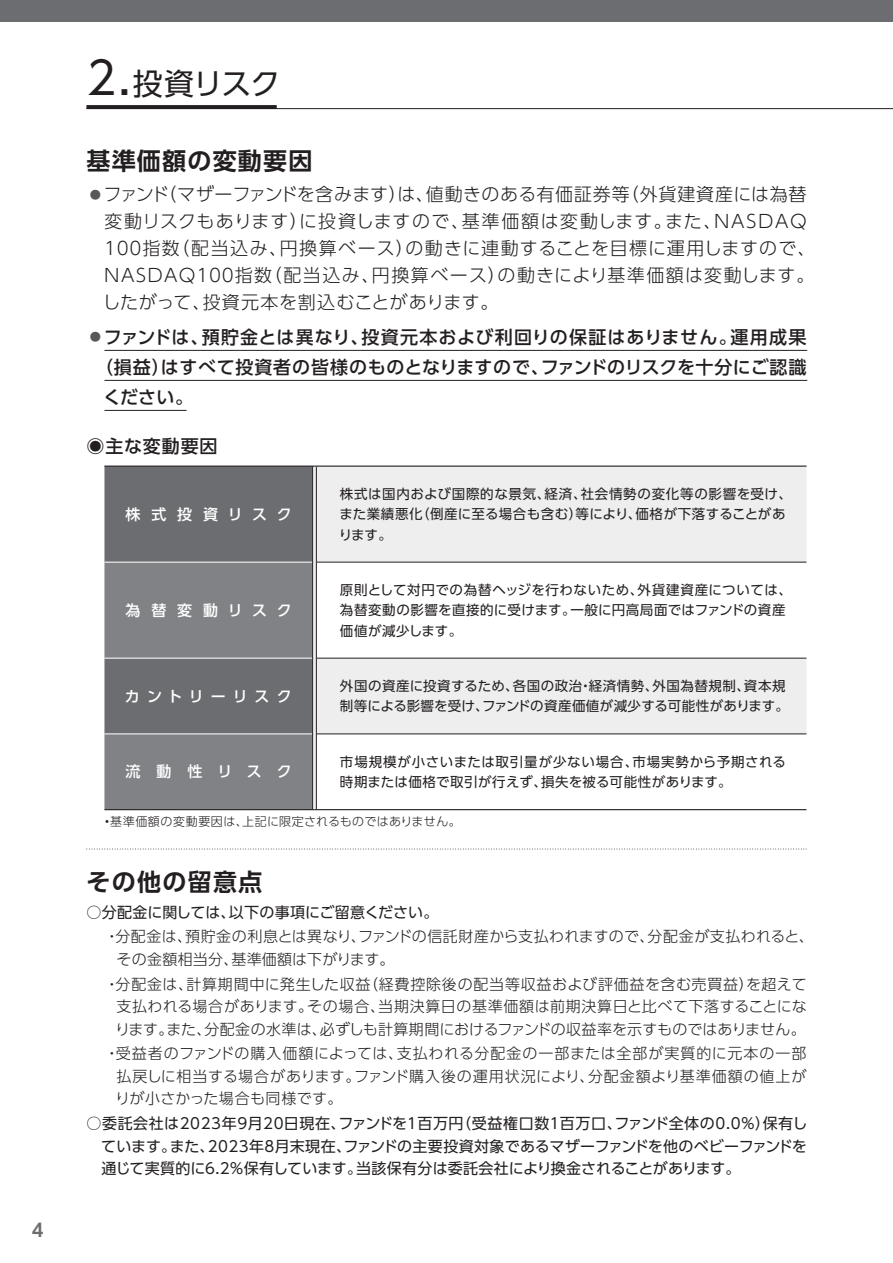
<style>
.page{position:relative;width:893px;height:1263px;background:#fff}
.page>*{position:absolute;margin:0;border:0;box-sizing:border-box;transform-origin:0 0}
.t1{font:30px "UD Shin Go Pro";letter-spacing:-.035em;color:#231f20}
.t2{font:700 24px "UD Shin Go Pro De";letter-spacing:.05em;color:#231f20}
.t3{font:300 18px/27px "UD Shin Go Pro";letter-spacing:.045em;color:#231f20}
.t4{font:500 18px "UD Shin Go Pro";letter-spacing:.04em;color:#231f20}
.t5{font:500 18px "UD Shin Go Pro";letter-spacing:.06em;color:#231f20}
.t6{font:700 18px "UD Shin Go Pro De";color:#6c6d70}
.t7{font:300 15px/22.5px "UD Shin Go Pro";letter-spacing:.02em;color:#231f20;text-align:justify}
.t8{font:15px/22.5px "UD Shin Go Pro";letter-spacing:-.005em;color:#231f20;text-align:justify}
.t9{font:500 15px "UD Shin Go Pro";letter-spacing:.69em;color:#fff}
.t10{font:500 15px "UD Shin Go Pro";letter-spacing:.465em;color:#fff}
.t11{font:500 15px "UD Shin Go Pro";letter-spacing:.655em;color:#fff}
.t12{font:13.5px/20.2px "UD Shin Go Pro";letter-spacing:.04em;color:#231f20}
.t13{font:300 12px "UD Shin Go Pro";letter-spacing:.03em;color:#231f20}
.s1{font-size:45px}
.s2{font-size:11.25px;color:#57585a}
.s3{font-weight:300;font-size:11.25px;color:#57585a}
.s4{font-weight:500}
</style>
<div class="page">
<div style="left:0;top:0;width:893px;height:21px;background:#6c6d70"></div>
<hr style="left:104px;top:350px;width:703px;height:1px;background:#231f20">
<hr style="left:104px;top:380px;width:703px;height:1px;background:#231f20">
<hr style="left:104px;top:410px;width:82px;height:1px;background:#231f20">
<div style="left:104px;top:467px;width:208px;height:95px;background:#6c6d70"></div>
<svg style="left:317px;top:467px;width:489px;height:266px;fill:#eeeeef"></svg>
<svg style="left:104px;top:563px;width:208px;height:246px;background:#7b7d80"></svg>
<svg style="left:313px;top:467px;width:3px;height:95px"></svg>
<svg style="left:313px;top:562px;width:3px;height:96px"></svg>
<svg style="left:313px;top:658px;width:3px;height:76px"></svg>
<svg style="left:313px;top:734px;width:3px;height:75px"></svg>
<hr style="left:317px;top:562px;width:489px;height:1px;background:#231f20">
<hr style="left:317px;top:658px;width:489px;height:1px;background:#231f20">
<hr style="left:317px;top:733px;width:489px;height:1px;background:#231f20">
<hr style="left:104px;top:658px;width:208px;height:1px;background:#fff">
<hr style="left:104px;top:733px;width:208px;height:1px;background:#fff">
<hr style="left:104px;top:466px;width:210px;height:1px;background:#231f20">
<hr style="left:314px;top:466px;width:492px;height:1px;background:#231f20">
<hr style="left:104px;top:809px;width:210px;height:1px;background:#231f20">
<hr style="left:314px;top:809px;width:492px;height:1px;background:#231f20">
<hr style="left:312px;top:467px;width:1px;height:95px;background:#231f20">
<hr style="left:316px;top:467px;width:1px;height:95px;background:#231f20">
<hr style="left:312px;top:562px;width:1px;height:96px;background:#231f20">
<hr style="left:316px;top:562px;width:1px;height:96px;background:#231f20">
<hr style="left:312px;top:658px;width:1px;height:76px;background:#231f20">
<hr style="left:316px;top:658px;width:1px;height:76px;background:#231f20">
<hr style="left:312px;top:734px;width:1px;height:75px;background:#231f20">
<hr style="left:316px;top:734px;width:1px;height:75px;background:#231f20">
<svg style="left:87px;top:849px;width:720px;height:1px"></svg>
<hr style="left:86px;top:108px;width:807px;height:1px;background:#231f20">
<div style="left:86px;top:105px;width:191px;height:4px;border:2px solid #231f20"></div>
<p class="t6" style="left:32px;top:1215px;width:13px">4</p>
<h1 class="t1" style="left:86px;top:59px;width:195px"><span class="s1">2.</span>投資リスク</h1>
<h2 class="t2" style="left:86px;top:141px;width:227px">基準価額の変動要因</h2>
<p class="t3" style="left:101px;top:180px;width:716px;text-indent:-11px"><span class="s2">●</span> ファンド（マザーファンドを含みます）は、値動きのある有価証券等（外貨建資産には為替変動リスクもあります）に投資しますので、基準価額は変動します。また、ＮＡＳＤＡＱ１００指数（配当込み、円換算ベース）の動きに連動することを目標に運用しますので、ＮＡＳＤＡＱ１００指数（配当込み、円換算ベース）の動きにより基準価額は変動します。したがって、投資元本を割込むことがあります。</p>
<p class="t5" style="left:90px;top:322px;width:718px"><span class="s3">●</span> ファンドは、預貯金とは異なり、投資元本および利回りの保証はありません。運用成果</p>
<p class="t4" style="left:95px;top:352px;width:713px">（損益）はすべて投資者の皆様のものとなりますので、ファンドのリスクを十分にご認識</p>
<p class="t4" style="left:103px;top:382px;width:92px">ください。</p>
<p class="t4" style="left:86px;top:431px;width:133px">◉主な変動要因</p>
<p class="t9" style="left:125px;top:502px;width:168px">株式投資リスク</p>
<p class="t9" style="left:125px;top:598px;width:168px">為替変動リスク</p>
<p class="t12" style="left:339px;top:483px;width:455px">株式は国内および国際的な景気、経済、社会情勢の変化等の影響を受け、また業績悪化（倒産に至る場合も含む）等により、価格が下落することがあります。</p>
<p class="t12" style="left:340px;top:579px;width:454px">原則として対円での為替ヘッジを行わないため、外貨建資産については、為替変動の影響を直接的に受けます。一般に円高局面ではファンドの資産価値が減少します。</p>
<p class="t10" style="left:125px;top:684px;width:168px">カントリーリスク</p>
<p class="t12" style="left:340px;top:675px;width:450px">外国の資産に投資するため、各国の政治・経済情勢、外国為替規制、資本規制等による影響を受け、ファンドの資産価値が減少する可能性があります。</p>
<p class="t11" style="left:125px;top:760px;width:168px">流動性リスク</p>
<p class="t12" style="left:340px;top:751px;width:448px">市場規模が小さいまたは取引量が少ない場合、市場実勢から予期される時期または価格で取引が行えず、損失を被る可能性があります。</p>
<p class="t13" style="left:101px;top:812px;width:361px"><span class="s4">・</span>基準価額の変動要因は、上記に限定されるものではありません。</p>
<h2 class="t2" style="left:86px;top:862px;width:177px">その他の留意点</h2>
<p class="t8" style="left:86px;top:900px;width:353px">○分配金に関しては、以下の事項にご留意ください。</p>
<p class="t7" style="left:116px;top:925px;width:699px;text-indent:-12px">・分配金は、預貯金の利息とは異なり、ファンドの信託財産から支払われますので、分配金が支払われると、その金額相当分、基準価額は下がります。</p>
<p class="t7" style="left:115px;top:972px;width:693px;text-indent:-11px">・分配金は、計算期間中に発生した収益（経費控除後の配当等収益および評価益を含む売買益）を超えて支払われる場合があります。その場合、当期決算日の基準価額は前期決算日と比べて下落することになります。また、分配金の水準は、必ずしも計算期間におけるファンドの収益率を示すものではありません。</p>
<p class="t7" style="left:115px;top:1042px;width:693px;text-indent:-11px">・受益者のファンドの購入価額によっては、支払われる分配金の一部または全部が実質的に元本の一部払戻しに相当する場合があります。ファンド購入後の運用状況により、分配金額より基準価額の値上がりが小さかった場合も同様です。</p>
<p class="t8" style="left:101px;top:1112px;width:708px;text-indent:-15px">○委託会社は2023年9月20日現在、ファンドを１百万円（受益権口数１百万口、ファンド全体の0.0％）保有しています。また、2023年8月末現在、ファンドの主要投資対象であるマザーファンドを他のベビーファンドを通じて実質的に6.2％保有しています。当該保有分は委託会社により換金されることがあります。</p>
</div>
